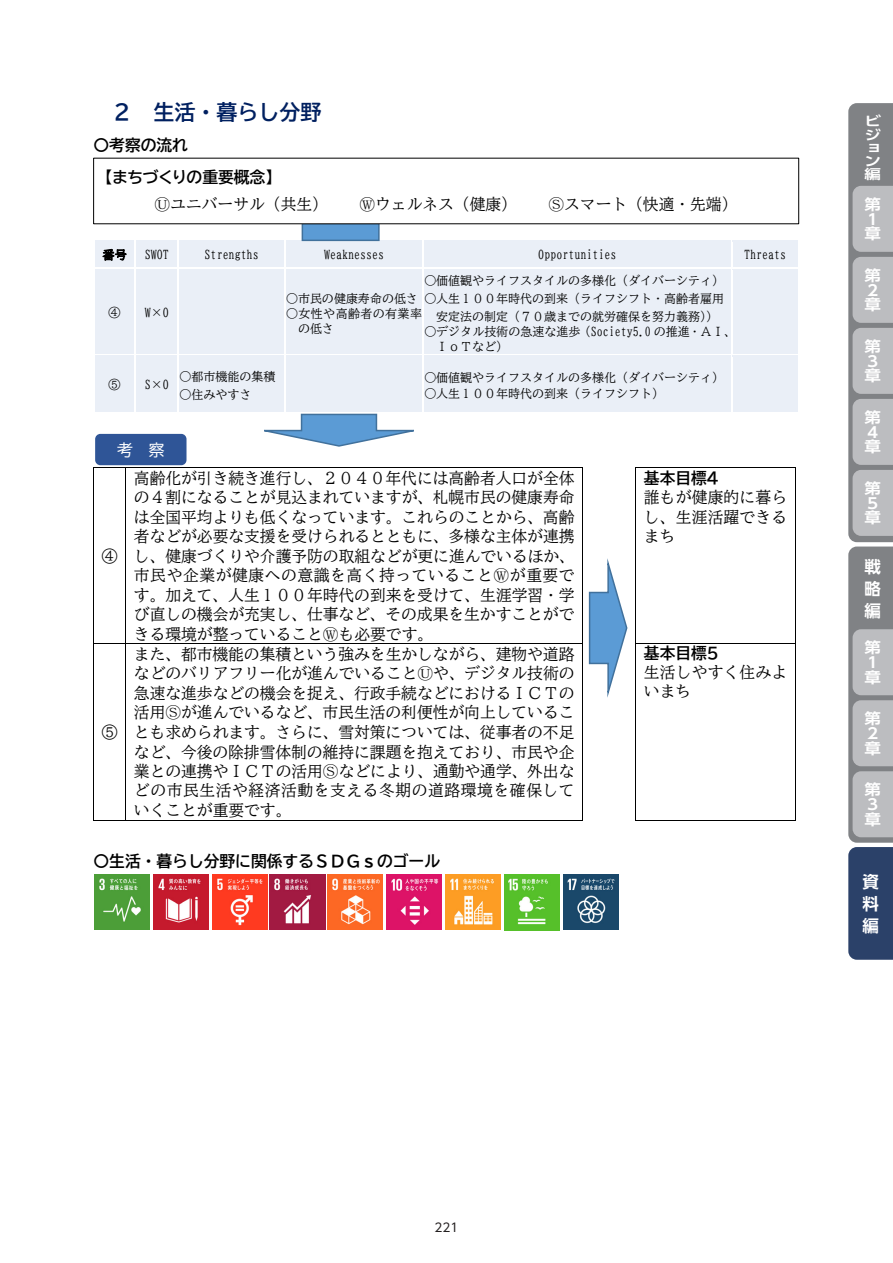
<style>
.page{position:relative;width:893px;height:1263px;background:#fff}
.page>*{position:absolute;margin:0;border:0;box-sizing:border-box;transform-origin:0 0}
.t1{font:21px "BIZ UD Gothic Bold";color:#002060}
.t2{font:700 16.5px/22px "UD Shin Go Pro De";color:#fff;text-align:justify}
.t3{font:15.9px "BIZ UD Gothic";color:#fff}
.t4{font:15.75px/19.5px "BIZ UD Mincho Medium";color:#000;text-align:justify}
.t5{font:15.75px "BIZ UD Gothic Bold";color:#000}
.t6{font:15.75px "BIZ UDP Gothic Bold";color:#000}
.t7{font:700 14.85px/14.9px "UD Shin Go Pro De";color:#fff;scale:1.11 1}
.t8{font:700 13.2px/13.2px "UD Shin Go Pro De";color:#fff;scale:1.25 1}
.t9{font:12px/18px "BIZ UD Mincho Medium";color:#000;text-align:center}
.t10{font:12px/15px "BIZ UD Mincho Medium";letter-spacing:.04em;color:#000}
.t11{font:12px "UD Shin Go Pro";color:#231f20}
.s1{font-family:"MS Mincho"}
</style>
<div class="page">
<div style="left:95px;top:242px;width:39px;height:26px;background:#eaeff7"></div>
<div style="left:136px;top:241px;width:42px;height:27px;background:#eaeff7"></div>
<div style="left:179px;top:241px;width:105px;height:27px;background:#eaeff7"></div>
<div style="left:286px;top:241px;width:136px;height:27px;background:#eaeff7"></div>
<div style="left:424px;top:241px;width:307px;height:27px;background:#eaeff7"></div>
<div style="left:732px;top:241px;width:66px;height:27px;background:#eaeff7"></div>
<hr style="left:95px;top:241px;width:39px;height:1px;background:#eaeff7">
<hr style="left:286px;top:241px;width:137px;height:1px;background:#eaeff7">
<div style="left:95px;top:270px;width:39px;height:84px;background:#eaeff7"></div>
<div style="left:136px;top:269px;width:42px;height:85px;background:#eaeff7"></div>
<div style="left:179px;top:269px;width:105px;height:85px;background:#eaeff7"></div>
<div style="left:286px;top:269px;width:136px;height:85px;background:#eaeff7"></div>
<div style="left:424px;top:270px;width:306px;height:18px;background:#eaeff7"></div>
<div style="left:424px;top:288px;width:306px;height:18px;background:#eaeff7"></div>
<div style="left:424px;top:306px;width:306px;height:18px;background:#eaeff7"></div>
<div style="left:424px;top:324px;width:306px;height:15px;background:#eaeff7"></div>
<div style="left:424px;top:339px;width:306px;height:15px;background:#eaeff7"></div>
<div style="left:732px;top:269px;width:66px;height:85px;background:#eaeff7"></div>
<hr style="left:95px;top:269px;width:39px;height:1px;background:#eaeff7">
<hr style="left:286px;top:269px;width:137px;height:1px;background:#eaeff7">
<hr style="left:424px;top:269px;width:307px;height:1px;background:#eaeff7">
<div style="left:95px;top:357px;width:39px;height:55px;background:#eaeff7"></div>
<div style="left:136px;top:356px;width:42px;height:56px;background:#eaeff7"></div>
<div style="left:179px;top:356px;width:105px;height:56px;background:#eaeff7"></div>
<div style="left:286px;top:356px;width:136px;height:56px;background:#eaeff7"></div>
<div style="left:424px;top:356px;width:307px;height:56px;background:#eaeff7"></div>
<div style="left:732px;top:356px;width:66px;height:56px;background:#eaeff7"></div>
<hr style="left:95px;top:356px;width:39px;height:1px;background:#eaeff7">
<hr style="left:286px;top:356px;width:137px;height:1px;background:#eaeff7">
<hr style="left:94px;top:467px;width:489px;height:1px;background:#000">
<hr style="left:635px;top:467px;width:161px;height:1px;background:#000">
<hr style="left:94px;top:468px;width:1px;height:175px;background:#000">
<hr style="left:125px;top:468px;width:1px;height:175px;background:#000">
<hr style="left:582px;top:468px;width:1px;height:175px;background:#000">
<hr style="left:635px;top:468px;width:1px;height:175px;background:#000">
<hr style="left:795px;top:468px;width:1px;height:175px;background:#000">
<hr style="left:94px;top:643px;width:489px;height:1px;background:#000">
<hr style="left:635px;top:643px;width:161px;height:1px;background:#000">
<hr style="left:94px;top:644px;width:1px;height:177px;background:#000">
<hr style="left:94px;top:820px;width:31px;height:1px;background:#000">
<hr style="left:125px;top:644px;width:1px;height:177px;background:#000">
<hr style="left:126px;top:820px;width:456px;height:1px;background:#000">
<hr style="left:582px;top:644px;width:1px;height:177px;background:#000">
<hr style="left:635px;top:644px;width:1px;height:177px;background:#000">
<hr style="left:635px;top:820px;width:160px;height:1px;background:#000">
<hr style="left:795px;top:644px;width:1px;height:177px;background:#000">
<div style="left:302px;top:223px;width:77px;height:17px;background:#5b9bd5"></div>
<div style="left:302px;top:223px;width:78px;height:18px;border:2px solid #41719c"></div>
<svg style="left:264px;top:413px;width:150px;height:34px"></svg>
<div style="left:95px;top:434px;width:91px;height:31px;background:#2f5597;border-radius:5px"></div>
<svg style="left:588px;top:558px;width:40px;height:140px"></svg>
<img style="left:154px;top:874px;width:55px;height:56px">
<img style="left:95px;top:874px;width:55px;height:56px">
<img style="left:213px;top:874px;width:55px;height:56px">
<img style="left:270px;top:875px;width:55px;height:55px">
<img style="left:445px;top:874px;width:56px;height:56px">
<img style="left:563px;top:874px;width:56px;height:56px">
<img style="left:387px;top:874px;width:55px;height:56px">
<img style="left:328px;top:874px;width:55px;height:56px">
<img style="left:504px;top:875px;width:55px;height:55px">
<svg style="left:848px;top:103px;width:45px;height:857px;background:#9da1a8"></svg>
<h1 class="t1" style="left:112px;top:102px;width:211px">２ 生活・暮らし分野</h1>
<p class="t5" style="left:94px;top:137px;width:96px">〇考察の流れ</p>
<p class="t6" style="left:105px;top:170px;width:170px">【まちづくりの重要概念】</p>
<p class="t4" style="left:155px;top:195px;width:175px"><span class="s1">Ⓤ</span>ユニバーサル（共生）</p>
<p class="t4" style="left:359px;top:195px;width:159px"><span class="s1">Ⓦ</span>ウェルネス（健康）</p>
<p class="t4" style="left:548px;top:195px;width:191px"><span class="s1">Ⓢ</span>スマート（快適・先端）</p>
<p class="t9" style="left:103px;top:246px;width:26px">番号</p>
<p class="t9" style="left:145px;top:246px;width:26px">SWOT</p>
<p class="t9" style="left:205px;top:246px;width:56px">Strengths</p>
<p class="t9" style="left:324px;top:246px;width:62px">Weaknesses</p>
<p class="t9" style="left:538px;top:246px;width:80px">Opportunities</p>
<p class="t9" style="left:744px;top:246px;width:44px">Threats</p>
<p class="t9" style="left:109px;top:303px;width:13px">④</p>
<p class="t9" style="left:145px;top:303px;width:26px">W×O</p>
<p class="t9" style="left:109px;top:375px;width:13px">⑤</p>
<p class="t9" style="left:145px;top:375px;width:26px">S×O</p>
<p class="t9" style="left:179px;top:367px;width:97px">○都市機能の集積</p>
<p class="t9" style="left:179px;top:385px;width:73px">○住みやすさ</p>
<p class="t9" style="left:424px;top:271px;width:301px">○価値観やライフスタイルの多様化（ダイバーシティ）</p>
<p class="t9" style="left:424px;top:289px;width:301px">○人生１００年時代の到来（ライフシフト・高齢者雇用安定法の制定（７０歳までの就労確保を努力義務））</p>
<p class="t9" style="left:436px;top:324px;width:301px;line-height:15px;text-align:left;text-indent:-12px">○デジタル技術の急速な進歩（Society5.0 の推進・ＡＩ、<br>ＩｏＴなど）</p>
<p class="t9" style="left:286px;top:289px;width:133px">○市民の健康寿命の低さ</p>
<p class="t10" style="left:298px;top:306px;width:125px;text-indent:-12px">○女性や高齢者の有業率の低さ</p>
<p class="t9" style="left:424px;top:369px;width:301px">○価値観やライフスタイルの多様化（ダイバーシティ）</p>
<p class="t9" style="left:424px;top:384px;width:241px">○人生１００年時代の到来（ライフシフト）</p>
<p class="t3" style="left:117px;top:442px;width:49px">考 察</p>
<p class="t4" style="left:102px;top:546px;width:17px">④</p>
<p class="t4" style="left:102px;top:722px;width:17px">⑤</p>
<p class="t4" style="left:134px;top:468px;width:443px">高齢化が引き続き進行し、２０４０年代には高齢者人口が全体の４割になることが見込まれていますが、札幌市民の健康寿命は全国平均よりも低くなっています。これらのことから、高齢者などが必要な支援を受けられるとともに、多様な主体が連携し、健康づくりや介護予防の取組などが更に進んでいるほか、市民や企業が健康への意識を高く持っていること<span class="s1">Ⓦ</span>が重要です。加えて、人生１００年時代の到来を受けて、生涯学習・学び直しの機会が充実し、仕事など、その成果を生かすことができる環境が整っていること<span class="s1">Ⓦ</span>も必要です。</p>
<p class="t6" style="left:644px;top:470px;width:76px">基本目標４</p>
<p class="t4" style="left:644px;top:487px;width:145px">誰もが健康的に暮らし、生涯活躍できるまち</p>
<p class="t4" style="left:134px;top:644px;width:442px">また、都市機能の集積という強みを生かしながら、建物や道路などのバリアフリー化が進んでいること<span class="s1">Ⓤ</span>や、デジタル技術の急速な進歩などの機会を捉え、行政手続などにおけるＩＣＴの活用<span class="s1">Ⓢ</span>が進んでいるなど、市民生活の利便性が向上していることも求められます。さらに、雪対策については、従事者の不足など、今後の除排雪体制の維持に課題を抱えており、市民や企業との連携やＩＣＴの活用<span class="s1">Ⓢ</span>などにより、通勤や通学、外出などの市民生活や経済活動を支える冬期の道路環境を確保していくことが重要です。</p>
<p class="t6" style="left:644px;top:645px;width:76px">基本目標５</p>
<p class="t4" style="left:644px;top:662px;width:145px">生活しやすく住みよいまち</p>
<p class="t5" style="left:94px;top:853px;width:348px">〇生活・暮らし分野に関係するＳＤＧｓのゴール</p>
<p class="t8" style="left:864px;top:114px;width:15px">ビジョン編</p>
<p class="t7" style="left:864px;top:196px;width:16px">第<br>１章</p>
<p class="t7" style="left:864px;top:267px;width:16px">第<br>２章</p>
<p class="t7" style="left:864px;top:338px;width:16px">第<br>３章</p>
<p class="t7" style="left:864px;top:409px;width:16px">第<br>４章</p>
<p class="t7" style="left:864px;top:480px;width:16px">第<br>５章</p>
<p class="t2" style="left:864px;top:555px;width:18px">戦略編</p>
<p class="t7" style="left:864px;top:639px;width:16px">第<br>１章</p>
<p class="t7" style="left:864px;top:710px;width:16px">第<br>２章</p>
<p class="t7" style="left:864px;top:781px;width:16px">第<br>３章</p>
<p class="t2" style="left:862px;top:870px;width:18px">資料編</p>
<p class="t11" style="left:435px;top:1218px;width:25px">221</p>
</div>
